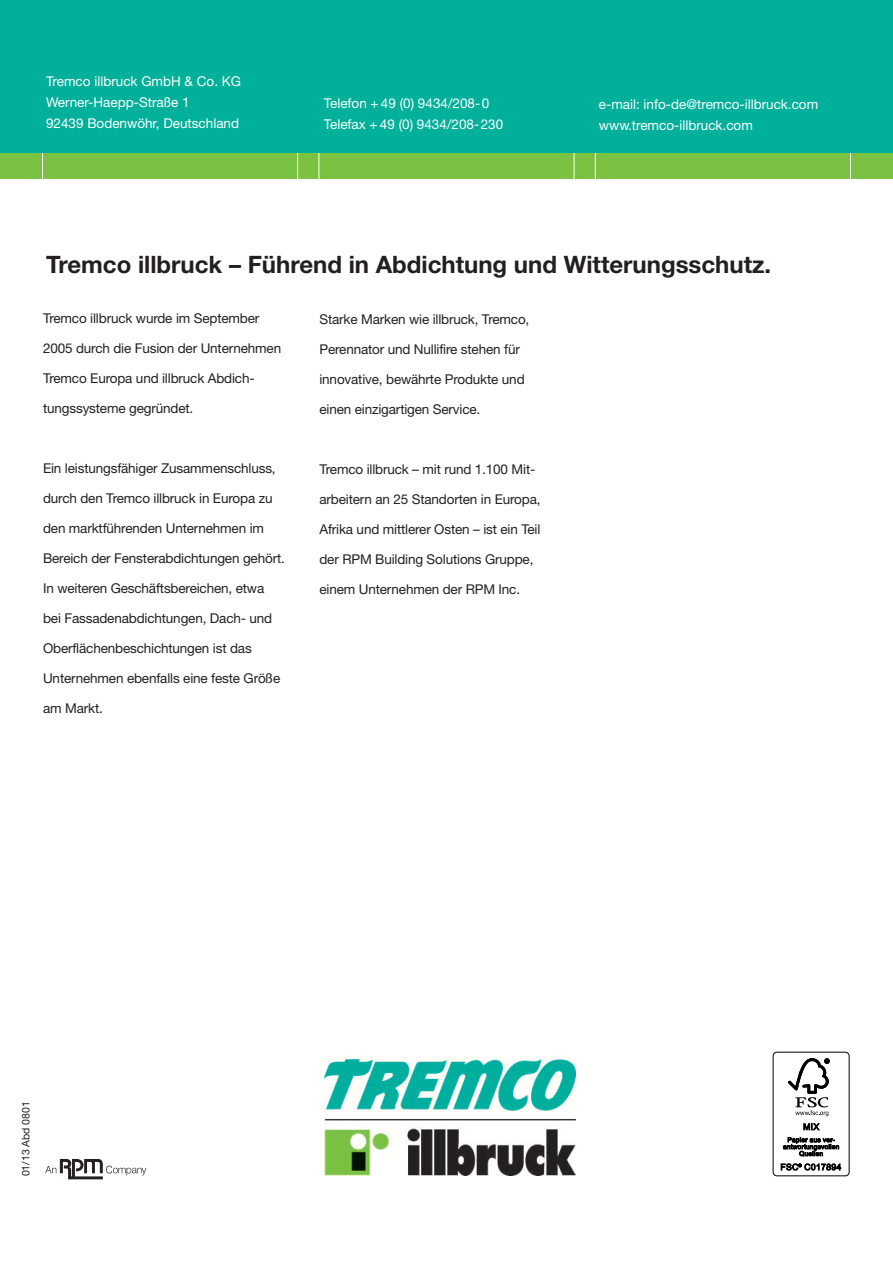
<style>
.page{position:relative;width:893px;height:1263px;background:#fff}
.page>*{position:absolute;margin:0;border:0;box-sizing:border-box;transform-origin:0 0}
.t1{font:700 24px "Helvetica Neue LT";color:#231f20}
.t2{font:13.5px "Helvetica Neue LT";letter-spacing:-.01em;color:#231f20}
.t3{font:13.5px/21px "Helvetica Neue LT";color:#fff}
.t4{font:10.5px "Helvetica Neue LT";color:#231f20}
</style>
<div class="page">
<div style="left:0;top:153px;width:893px;height:26px;background:#7bc142"></div>
<hr style="left:42px;top:147px;width:1px;height:47px;background:#fff">
<hr style="left:297px;top:147px;width:1px;height:47px;background:#fff">
<hr style="left:319px;top:147px;width:1px;height:47px;background:#fff">
<hr style="left:574px;top:145px;width:1px;height:47px;background:#fff">
<hr style="left:595px;top:145px;width:1px;height:47px;background:#fff">
<hr style="left:850px;top:145px;width:1px;height:47px;background:#fff">
<img style="left:325px;top:1055px;width:250px;height:120px">
<svg style="left:45px;top:1159px;width:101px;height:20px"></svg>
<div style="left:0;top:0;width:893px;height:153px;background:#00b09b"></div>
<div style="left:773px;top:1052px;width:76px;height:124px;border:1px solid #000;border-radius:4px"></div>
<svg style="left:788px;top:1058px;width:42px;height:58px"></svg>
<svg style="left:803px;top:1123px;width:17px;height:8px"></svg>
<svg style="left:783px;top:1137px;width:56px;height:19px"></svg>
<svg style="left:781px;top:1163px;width:60px;height:7px"></svg>
<p class="t3" style="left:46px;top:72px;width:197px">Tremco illbruck GmbH &amp; Co. KG<br>Werner-Haepp-Straße 1<br>92439 Bodenwöhr, Deutschland</p>
<p class="t3" style="left:324px;top:94px;width:181px">Telefon + 49 (0) 9434/208-0<br>Telefax + 49 (0) 9434/208-230</p>
<p class="t3" style="left:599px;top:95px;width:221px">e-mail: info-de@tremco-illbruck.com www.tremco-illbruck.com</p>
<h1 class="t1" style="left:46px;top:256px;width:727px">Tremco illbruck – Führend in Abdichtung und Witterungsschutz.</h1>
<p class="t2" style="left:43px;top:314px;width:218px">Tremco illbruck wurde im September</p>
<p class="t2" style="left:43px;top:344px;width:240px">2005 durch die Fusion der Unternehmen</p>
<p class="t2" style="left:43px;top:374px;width:213px">Tremco Europa und illbruck Abdich-</p>
<p class="t2" style="left:43px;top:404px;width:152px">tungssysteme gegründet.</p>
<p class="t2" style="left:43px;top:464px;width:234px">Ein leistungsfähiger Zusammenschluss,</p>
<p class="t2" style="left:43px;top:494px;width:231px">durch den Tremco illbruck in Europa zu</p>
<p class="t2" style="left:43px;top:524px;width:222px">den marktführenden Unternehmen im</p>
<p class="t2" style="left:43px;top:554px;width:243px">Bereich der Fensterabdichtungen gehört.</p>
<p class="t2" style="left:43px;top:584px;width:223px">In weiteren Geschäftsbereichen, etwa</p>
<p class="t2" style="left:43px;top:614px;width:231px">bei Fassadenabdichtungen, Dach- und</p>
<p class="t2" style="left:43px;top:644px;width:210px">Oberflächenbeschichtungen ist das</p>
<p class="t2" style="left:43px;top:674px;width:239px">Unternehmen ebenfalls eine feste Größe</p>
<p class="t2" style="left:43px;top:704px;width:61px">am Markt.</p>
<p class="t2" style="left:319px;top:314px;width:211px">Starke Marken wie illbruck, Tremco,</p>
<p class="t2" style="left:319px;top:344px;width:202px">Perennator und Nullifire stehen für</p>
<p class="t2" style="left:319px;top:374px;width:207px">innovative, bewährte Produkte und</p>
<p class="t2" style="left:319px;top:404px;width:162px">einen einzigartigen Service.</p>
<p class="t2" style="left:319px;top:464px;width:217px">Tremco illbruck – mit rund 1.100 Mit-</p>
<p class="t2" style="left:319px;top:494px;width:223px">arbeitern an 25 Standorten in Europa,</p>
<p class="t2" style="left:319px;top:524px;width:222px">Afrika und mittlerer Osten – ist ein Teil</p>
<p class="t2" style="left:319px;top:554px;width:216px">der RPM Building Solutions Gruppe,</p>
<p class="t2" style="left:319px;top:584px;width:202px">einem Unternehmen der RPM Inc.</p>
<p class="t4" style="left:22px;top:1176px;width:77px;rotate:-90deg">01/13 Abd 0801</p>
</div>
